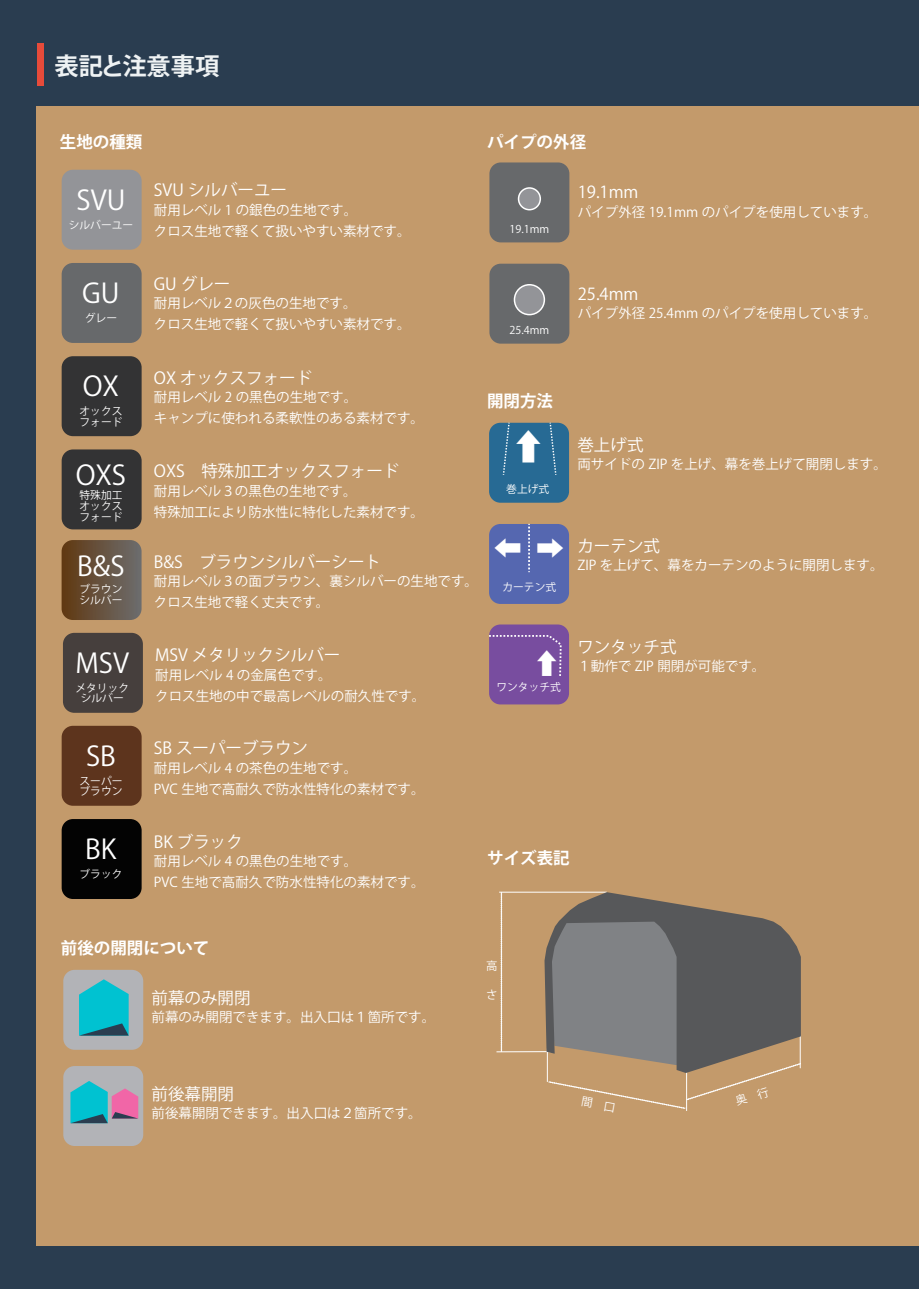
<style>
.page{position:relative;width:919px;height:1289px;background:#fff}
.page>*{position:absolute;margin:0;border:0;box-sizing:border-box;transform-origin:0 0}
.t1{font:35.4px "Koz Go Pr 6 N";color:#fff}
.t2{font:28.05px "Koz Go Pr 6 N";color:#fff}
.t3{font:26.85px "Koz Go Pr 6 N";color:#fff}
.t4{font:700 24.3px "Koz Go Pr 6 N";color:#eef2f3}
.t5{font:16.5px "Koz Go Pr 6 N";color:#fff}
.t6{font:700 16.5px "Koz Go Pr 6 N";color:#fff}
.t7{font:13.5px/21px "Koz Go Pr 6 N";color:#fff}
.t8{font:11.4px "Koz Go Pr 6 N";color:#fff}
.t9{font:10.8px/10.8px "Koz Go Pr 6 N";color:#fff}
.s1{font-size:28.05px}
</style>
<div class="page">
<div style="left:0;top:0;width:918px;height:1288px;background:#2a3d50"></div>
<div style="left:36px;top:107px;width:882px;height:1138px;background:#c39a6b"></div>
<div style="left:62px;top:449px;width:80px;height:80px;background:#333334;border-radius:11px"></div>
<div style="left:489px;top:264px;width:80px;height:79px;background:#67696b;border-radius:11px"></div>
<div style="left:514px;top:285px;width:30px;height:29px;background:#939498;border-radius:50%"></div>
<div style="left:513px;top:284px;width:32px;height:31px;border:2px solid #fff;border-radius:50%"></div>
<div style="left:489px;top:162px;width:80px;height:80px;background:#67696b;border-radius:11px"></div>
<div style="left:518px;top:188px;width:22px;height:22px;background:#939498;border-radius:50%"></div>
<div style="left:517px;top:187px;width:24px;height:23px;border:2px solid #fff;border-radius:50%"></div>
<hr style="left:499px;top:891px;width:107px;height:1px;background:#fff">
<hr style="left:496px;top:1051px;width:56px;height:1px;background:#fff">
<svg style="left:500px;top:892px;width:2px;height:160px"></svg>
<div style="left:37px;top:43px;width:6px;height:42px;background:#e74b3a"></div>
<div style="left:62px;top:356px;width:80px;height:80px;background:#333334;border-radius:11px"></div>
<div style="left:62px;top:263px;width:80px;height:80px;background:#67696b;border-radius:11px"></div>
<div style="left:62px;top:170px;width:80px;height:80px;background:#939498;border-radius:11px"></div>
<div style="left:62px;top:725px;width:80px;height:80px;background:#5d341d;border-radius:11px"></div>
<div style="left:62px;top:819px;width:80px;height:80px;background:#030303;border-radius:11px"></div>
<div style="left:489px;top:423px;width:80px;height:79px;background:#276a94;border-radius:11px"></div>
<svg style="left:502px;top:423px;width:8px;height:52px"></svg>
<svg style="left:549px;top:423px;width:8px;height:52px"></svg>
<div style="left:489px;top:524px;width:80px;height:80px;background:#5567b0;border-radius:11px"></div>
<svg style="left:528px;top:524px;width:2px;height:48px"></svg>
<div style="left:489px;top:624px;width:80px;height:80px;background:#784d9f;border-radius:11px"></div>
<svg style="left:489px;top:634px;width:73px;height:42px"></svg>
<div style="left:63px;top:969px;width:80px;height:80px;background:#b2b3b7;border-radius:11px"></div>
<svg style="left:79px;top:979px;width:50px;height:56px;background:#1eb2c0"></svg>
<div style="left:63px;top:1066px;width:80px;height:79px;background:#b2b3b7;border-radius:11px"></div>
<svg style="left:70px;top:1081px;width:68px;height:42px"></svg>
<div style="left:63px;top:633px;width:80px;height:79px;background:#463f3d;border-radius:11px"></div>
<svg style="left:62px;top:540px;width:79px;height:80px;background:#685340"></svg>
<svg style="left:544px;top:892px;width:257px;height:219px"></svg>
<h3 class="t4" style="left:54px;top:53px;width:166px">表記と注意事項</h3>
<p class="t6" style="left:60px;top:133px;width:84px">生地の種類</p>
<h3 class="t3" style="left:77px;top:185px;width:50px">SVU</h3>
<p class="t9" style="left:69px;top:219px;width:66px">シルバーユー</p>
<p class="t5" style="left:154px;top:181px;width:135px">SVU シルバーユー</p>
<p class="t7" style="left:154px;top:199px;width:258px">耐用レベル 1 の銀色の生地です。<br>クロス生地で軽くて扱いやすい素材です。</p>
<h3 class="t3" style="left:82px;top:278px;width:39px">GU</h3>
<p class="t9" style="left:85px;top:313px;width:34px">グレー</p>
<h3 class="t3" style="left:83px;top:371px;width:38px">OX</h3>
<p class="t9" style="left:79px;top:406px;width:45px">オックスフォード</p>
<h3 class="t3" style="left:76px;top:460px;width:52px">OXS</h3>
<p class="t9" style="left:79px;top:490px;width:45px;text-align:justify">特殊加工オックスフォード</p>
<h3 class="t3" style="left:77px;top:550px;width:49px">B&amp;S</h3>
<p class="t9" style="left:79px;top:583px;width:45px">ブラウンシルバー</p>
<h3 class="t3" style="left:75px;top:648px;width:55px">MSV</h3>
<p class="t9" style="left:75px;top:682px;width:55px;text-align:center">メタリックシルバー</p>
<h3 class="t3" style="left:86px;top:740px;width:31px">SB</h3>
<p class="t9" style="left:79px;top:775px;width:45px">スーパーブラウン</p>
<h3 class="t3" style="left:85px;top:834px;width:33px">BK</h3>
<p class="t9" style="left:79px;top:868px;width:45px">ブラック</p>
<p class="t5" style="left:154px;top:274px;width:78px">GU グレー</p>
<p class="t7" style="left:154px;top:293px;width:258px">耐用レベル２の灰色の生地です。<br>クロス生地で軽くて扱いやすい素材です。</p>
<p class="t5" style="left:154px;top:368px;width:160px">OX オックスフォード</p>
<p class="t7" style="left:154px;top:387px;width:271px">耐用レベル 2 の黒色の生地です。<br>キャンプに使われる柔軟性のある素材です。</p>
<p class="t5" style="left:154px;top:462px;width:247px">OXS　特殊加工オックスフォード</p>
<p class="t7" style="left:154px;top:480px;width:271px">耐用レベル３の黒色の生地です。<br>特殊加工により防水性に特化した素材です。</p>
<p class="t5" style="left:154px;top:552px;width:229px">B&amp;S　ブラウンシルバーシート</p>
<p class="t7" style="left:154px;top:571px;width:325px">耐用レベル３の面ブラウン、裏シルバーの生地です。クロス生地で軽く丈夫です。</p>
<p class="t5" style="left:155px;top:646px;width:187px">MSV メタリックシルバー</p>
<p class="t7" style="left:155px;top:664px;width:271px">耐用レベル 4 の金属色です。<br>クロス生地の中で最高レベルの耐久性です。</p>
<p class="t5" style="left:154px;top:738px;width:156px">SB スーパーブラウン</p>
<p class="t7" style="left:154px;top:757px;width:272px">耐用レベル 4 の茶色の生地です。<br>PVC 生地で高耐久で防水性特化の素材です。</p>
<p class="t5" style="left:154px;top:832px;width:90px">BK ブラック</p>
<p class="t7" style="left:154px;top:851px;width:272px">耐用レベル 4 の黒色の生地です。<br>PVC 生地で高耐久で防水性特化の素材です。</p>
<p class="t6" style="left:487px;top:133px;width:100px">パイプの外径</p>
<p class="t9" style="left:509px;top:224px;width:41px">19.1mm</p>
<p class="t9" style="left:509px;top:325px;width:41px">25.4mm</p>
<p class="t5" style="left:577px;top:183px;width:62px">19.1mm</p>
<p class="t7" style="left:577px;top:201px;width:301px">パイプ外径 19.1mm のパイプを使用しています。</p>
<p class="t5" style="left:577px;top:284px;width:62px">25.4mm</p>
<p class="t7" style="left:577px;top:303px;width:301px">パイプ外径 25.4mm のパイプを使用しています。</p>
<p class="t6" style="left:487px;top:391px;width:67px">開閉方法</p>
<h1 class="t1" style="left:511px;top:427px;width:37px">⇧</h1>
<p class="t9" style="left:506px;top:483px;width:45px">巻上げ式</p>
<p class="t5" style="left:577px;top:435px;width:67px">巻上げ式</p>
<p class="t7" style="left:577px;top:454px;width:311px">両サイドの ZIP を上げ、幕を巻上げて開閉します。</p>
<h2 class="t2" style="left:492px;top:562px;width:30px;rotate:-90deg">⇧</h2>
<p class="t9" style="left:502px;top:581px;width:55px">カーテン式</p>
<h2 class="t2" style="left:565px;top:534px;width:30px;rotate:90deg">⇧</h2>
<p class="t5" style="left:577px;top:536px;width:84px">カーテン式</p>
<p class="t7" style="left:577px;top:555px;width:307px">ZIP を上げて、幕をカーテンのように開閉します。</p>
<p class="t5" style="left:577px;top:637px;width:100px">ワンタッチ式</p>
<p class="t7" style="left:533px;top:655px;width:234px"><span class="s1">⇧</span> １動作で ZIP 開閉が可能です。</p>
<p class="t9" style="left:496px;top:682px;width:66px">ワンタッチ式</p>
<p class="t6" style="left:487px;top:848px;width:84px">サイズ表記</p>
<p class="t6" style="left:61px;top:938px;width:150px">前後の開閉について</p>
<p class="t5" style="left:151px;top:988px;width:100px">前幕のみ開閉</p>
<p class="t7" style="left:151px;top:1007px;width:285px">前幕のみ開閉できます。出入口は１箇所です。</p>
<p class="t8" style="left:486px;top:959px;width:13px">高</p>
<p class="t8" style="left:486px;top:988px;width:13px">さ</p>
<p class="t5" style="left:151px;top:1084px;width:84px">前後幕開閉</p>
<p class="t7" style="left:151px;top:1103px;width:271px">前後幕開閉できます。出入口は２箇所です。</p>
</div>
